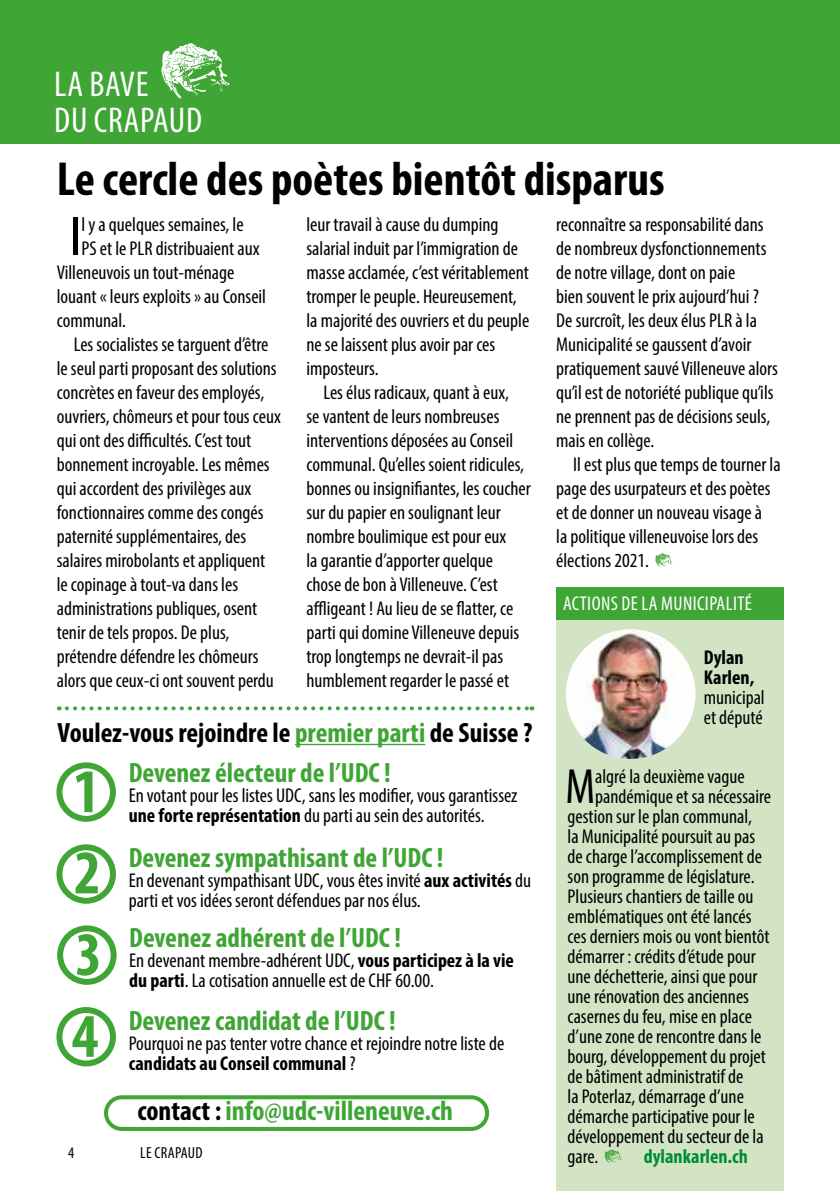
<style>
.page{position:relative;width:840px;height:1191px;background:#fff}
.page>*{position:absolute;margin:0;border:0;box-sizing:border-box;transform-origin:0 0}
.t1{font:700 condensed 62.4px/81.6px "Myriad Pro";color:#3fa535;text-align:justify}
.t2{font:condensed 55.6px "Myriad Pro";color:#000}
.t3{font:condensed 49.6px "Myriad Pro";color:#000}
.t4{font:700 condensed 48px "Myriad Pro";color:#000}
.t5{font:condensed 36px/36px "Myriad Pro";letter-spacing:.02em;color:#fff}
.t6{font:700 condensed 28px/39.8px "Myriad Pro";color:#3fa535}
.t7{font:condensed 20px/24px "Myriad Pro";color:#000}
.t8{font:condensed 20px "Myriad Pro";letter-spacing:.02em;color:#fff}
.t9{font:700 condensed 20px "Myriad Pro";color:#008d36}
.t10{font:700 condensed 20px/20px "Myriad Pro";color:#000}
.t11{font:condensed 16px "Myriad Pro";letter-spacing:.02em;color:#000}
.s1{color:#000}
.s2{font-weight:700}
</style>
<div class="page">
<div style="left:0;top:0;width:839px;height:143px;background:#3fa535"></div>
<svg style="left:655px;top:553px;width:17px;height:14px"></svg>
<svg style="left:161px;top:43px;width:69px;height:56px"></svg>
<div style="left:104px;top:1095px;width:385px;height:36px;border:4px solid #3fa535;border-radius:16px"></div>
<hr style="left:295px;top:744px;width:130px;height:1px;background:#3fa535">
<div style="left:56px;top:762px;width:60px;height:59px;border:6px solid #3fa535;border-radius:50%"></div>
<div style="left:56px;top:844px;width:60px;height:59px;border:6px solid #3fa535;border-radius:50%"></div>
<div style="left:57px;top:925px;width:60px;height:59px;border:6px solid #3fa535;border-radius:50%"></div>
<div style="left:56px;top:1007px;width:60px;height:59px;border:6px solid #3fa535;border-radius:50%"></div>
<svg style="left:67px;top:706px;width:465px;height:4px"></svg>
<div style="left:556px;top:587px;width:226px;height:604px;background:#d2e4c4"></div>
<svg style="left:604px;top:1149px;width:17px;height:14px"></svg>
<img style="left:565px;top:629px;width:130px;height:130px;border-radius:65px">
<div style="left:556px;top:587px;width:226px;height:32px;background:#3fa535"></div>
<h3 class="t5" style="left:54px;top:66px;width:149px">LA BAVE<br>DU CRAPAUD</h3>
<h3 class="t4" style="left:57px;top:149px;width:609px">Le cercle des poètes bientôt disparus</h3>
<h2 class="t2" style="left:70px;top:203px;width:13px">I</h2>
<p class="t7" style="left:81px;top:212px;width:163px">l y a quelques semaines, le</p>
<p class="t7" style="left:306px;top:212px;width:224px">leur travail à cause du dumping salarial induit par l’immigration de masse acclamée, c’est véritablement tromper le peuple. Heureusement, la majorité des ouvriers et du peuple ne se laissent plus avoir par ces imposteurs.</p>
<p class="t7" style="left:306px;top:380px;width:226px;text-indent:17px">Les élus radicaux, quant à eux,<br>se vantent de leurs nombreuses interventions déposées au Conseil communal. Qu’elles soient ridicules, bonnes ou insignifiantes, les coucher sur du papier en soulignant leur nombre boulimique est pour eux<br>la garantie d’apporter quelque chose de bon à Villeneuve. C’est affligeant ! Au lieu de se flatter, ce parti qui domine Villeneuve depuis trop longtemps ne devrait-il pas humblement regarder le passé et</p>
<p class="t7" style="left:556px;top:212px;width:223px">reconnaître sa responsabilité dans de nombreux dysfonctionnements de notre village, dont on paie<br>bien souvent le prix aujourd’hui ?<br>De surcroît, les deux élus PLR à la<br>Municipalité se gaussent d’avoir pratiquement sauvé Villeneuve alors qu’il est de notoriété publique qu’ils ne prennent pas de décisions seuls, mais en collège.</p>
<p class="t7" style="left:556px;top:452px;width:226px;text-indent:17px">Il est plus que temps de tourner la page des usurpateurs et des poètes et de donner un nouveau visage à<br>la politique villeneuvoise lors des élections 2021.</p>
<p class="t7" style="left:81px;top:236px;width:179px">PS et le PLR distribuaient aux</p>
<p class="t7" style="left:57px;top:260px;width:179px">Villeneuvois un tout-ménage</p>
<p class="t7" style="left:57px;top:284px;width:211px">louant « leurs exploits » au Conseil</p>
<p class="t7" style="left:57px;top:308px;width:71px">communal.</p>
<p class="t7" style="left:74px;top:332px;width:196px">Les socialistes se targuent d’être</p>
<p class="t7" style="left:57px;top:356px;width:221px">le seul parti proposant des solutions</p>
<p class="t7" style="left:57px;top:380px;width:209px">concrètes en faveur des employés,</p>
<p class="t7" style="left:57px;top:404px;width:225px">ouvriers, chômeurs et pour tous ceux</p>
<p class="t7" style="left:57px;top:428px;width:196px">qui ont des difficultés. C’est tout</p>
<p class="t7" style="left:57px;top:452px;width:214px">bonnement incroyable. Les mêmes</p>
<p class="t7" style="left:57px;top:476px;width:196px">qui accordent des privilèges aux</p>
<p class="t7" style="left:57px;top:500px;width:208px">fonctionnaires comme des congés</p>
<p class="t7" style="left:57px;top:524px;width:191px">paternité supplémentaires, des</p>
<p class="t7" style="left:57px;top:548px;width:210px">salaires mirobolants et appliquent</p>
<p class="t7" style="left:57px;top:572px;width:183px">le copinage à tout-va dans les</p>
<p class="t7" style="left:57px;top:596px;width:202px">administrations publiques, osent</p>
<p class="t7" style="left:57px;top:620px;width:174px">tenir de tels propos. De plus,</p>
<p class="t7" style="left:57px;top:644px;width:203px">prétendre défendre les chômeurs</p>
<p class="t7" style="left:57px;top:668px;width:218px">alors que ceux-ci ont souvent perdu</p>
<p class="t8" style="left:562px;top:591px;width:190px">ACTIONS DE LA MUNICIPALITÉ</p>
<p class="t10" style="left:703px;top:647px;width:52px">Dylan<br>Karlen,</p>
<p class="t7" style="left:703px;top:687px;width:62px;line-height:20px">municipal et député</p>
<h3 class="t6" style="left:129px;top:712px;width:405px;text-indent:-71px"><span class="s1">Voulez-vous rejoindre le</span> premier parti <span class="s1">de Suisse ?<br></span>Devenez électeur de l’UDC !</h3>
<p class="t7" style="left:129px;top:784px;width:390px;line-height:20px">En votant pour les listes UDC, sans les modifier, vous garantissez <span class="s2">une forte représentation</span> du parti au sein des autorités.</p>
<h3 class="t6" style="left:129px;top:836px;width:316px">Devenez sympathisant de l’UDC !</h3>
<p class="t7" style="left:129px;top:869px;width:403px;line-height:20px">En devenant sympathisant UDC, vous êtes invité <span class="s2">aux activités</span> du parti et vos idées seront défendues par nos élus.</p>
<h3 class="t6" style="left:129px;top:917px;width:273px">Devenez adhérent de l’UDC !</h3>
<p class="t7" style="left:129px;top:950px;width:386px;line-height:20px">En devenant membre-adhérent UDC, <span class="s2">vous participez à la vie du parti</span>. La cotisation annuelle est de CHF 60.00.</p>
<h3 class="t6" style="left:129px;top:1000px;width:268px">Devenez candidat de l’UDC !</h3>
<p class="t7" style="left:129px;top:1033px;width:377px;line-height:20px">Pourquoi ne pas tenter votre chance et rejoindre notre liste de <span class="s2">candidats au Conseil communal</span> ?</p>
<h1 class="t1" style="left:72px;top:749px;width:32px">1<br>2<br>3<br>4</h1>
<h3 class="t3" style="left:565px;top:757px;width:31px">M</h3>
<p class="t7" style="left:594px;top:764px;width:151px">algré la deuxième vague</p>
<p class="t7" style="left:594px;top:784px;width:177px">pandémique et sa nécessaire</p>
<p class="t7" style="left:567px;top:804px;width:186px">gestion sur le plan communal,</p>
<p class="t7" style="left:567px;top:824px;width:189px">la Municipalité poursuit au pas</p>
<p class="t7" style="left:567px;top:844px;width:196px">de charge l’accomplissement de</p>
<p class="t7" style="left:567px;top:864px;width:188px">son programme de législature.</p>
<p class="t7" style="left:567px;top:884px;width:187px">Plusieurs chantiers de taille ou</p>
<p class="t7" style="left:567px;top:904px;width:185px">emblématiques ont été lancés</p>
<p class="t7" style="left:567px;top:924px;width:203px">ces derniers mois ou vont bientôt</p>
<p class="t7" style="left:567px;top:944px;width:189px">démarrer : crédits d’étude pour</p>
<p class="t7" style="left:567px;top:964px;width:191px">une déchetterie, ainsi que pour</p>
<p class="t7" style="left:567px;top:984px;width:183px">une rénovation des anciennes</p>
<p class="t7" style="left:567px;top:1004px;width:186px">casernes du feu, mise en place</p>
<p class="t7" style="left:567px;top:1024px;width:195px">d’une zone de rencontre dans le</p>
<p class="t7" style="left:567px;top:1044px;width:200px">bourg, développement du projet</p>
<p class="t7" style="left:567px;top:1064px;width:177px">de bâtiment administratif de</p>
<p class="t7" style="left:567px;top:1084px;width:178px">la Poterlaz, démarrage d’une</p>
<p class="t7" style="left:567px;top:1104px;width:189px">démarche participative pour le</p>
<p class="t7" style="left:567px;top:1124px;width:197px">développement du secteur de la</p>
<p class="t7" style="left:567px;top:1144px;width:32px">gare.</p>
<p class="t9" style="left:643px;top:1144px;width:106px">dylankarlen.ch</p>
<h3 class="t6" style="left:137px;top:1090px;width:317px"><span class="s1">contact :</span> info@udc-villeneuve.ch</h3>
<p class="t11" style="left:68px;top:1142px;width:8px">4</p>
<p class="t11" style="left:140px;top:1142px;width:64px">LE CRAPAUD</p>
</div>
